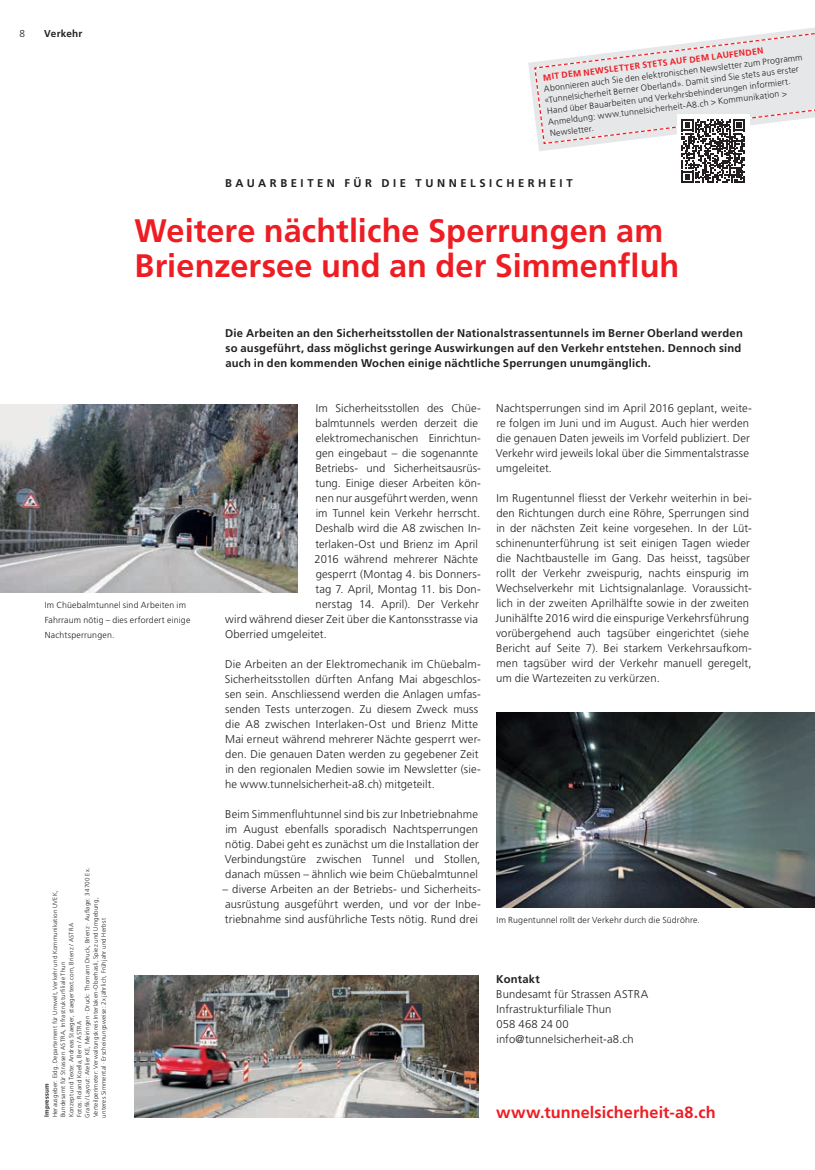
<style>
.page{position:relative;width:815px;height:1170px;background:#fff}
.page>*{position:absolute;margin:0;border:0;box-sizing:border-box;transform-origin:0 0}
.t1{font:700 32.5px/35px "Frutiger LT Std";letter-spacing:.005em;color:#ee1d23}
.t2{font:700 16.25px "Frutiger LT Std";letter-spacing:.005em;color:#ee1d23}
.t3{font:300 11.25px/15px "Frutiger LT Std";letter-spacing:.01em;color:#231f20}
.t4{font:700 11.25px/15px "Frutiger LT Std";letter-spacing:.02em;color:#231f20}
.t5{font:700 11.25px "Frutiger LT Std";letter-spacing:.315em;color:#231f20}
.t6{font:700 10px "Frutiger LT Std";letter-spacing:.02em;color:#231f20}
.t7{font:300 10px "Frutiger LT Std";color:#231f20}
.t8{font:300 8.75px/11.2px "Frutiger LT Std";letter-spacing:.02em;color:#231f20}
.t9{font:700 8.75px "Frutiger LT Std";color:#ee1d23}
.t10{font:300 6.25px/8.1px "Frutiger LT Std";letter-spacing:.025em;color:#231f20}
.t11{font:700 6.25px "Frutiger LT Std";letter-spacing:.035em;color:#231f20}
</style>
<div class="page">
<img style="left:135px;top:975px;width:343px;height:142px">
<svg style="left:528px;top:27px;width:287px;height:156px"></svg>
<img style="left:496px;top:712px;width:319px;height:195px">
<img style="left:0;top:404px;width:298px;height:188px">
<p class="t7" style="left:19px;top:28px;width:7px">8</p>
<p class="t6" style="left:44px;top:28px;width:40px">Verkehr</p>
<p class="t9" style="left:543px;top:72px;width:223px;rotate:-7deg">MIT DEM NEWSLETTER STETS AUF DEM LAUFENDEN</p>
<p class="t8" style="left:542px;top:83px;width:263px;rotate:-7deg">Abonnieren auch Sie den elektronischen Newsletter zum Programm «Tunnelsicherheit Berner Oberland». Damit sind Sie stets aus erster Hand über Bauarbeiten und Verkehrsbehinderungen informiert.<br>Anmeldung: www.tunnelsicherheit-A8.ch &gt; Kommunikation &gt; Newsletter.</p>
<p class="t5" style="left:225px;top:177px;width:349px">BAUARBEITEN FÜR DIE TUNNELSICHERHEIT</p>
<h1 class="t1" style="left:135px;top:213px;width:546px">Weitere nächtliche Sperrungen am<br>Brienzersee und an der Simmenfluh</h1>
<p class="t4" style="left:225px;top:326px;width:519px">Die Arbeiten an den Sicherheitsstollen der Nationalstrassentunnels im Berner Oberland werden so ausgeführt, dass möglichst geringe Auswirkungen auf den Verkehr entstehen. Dennoch sind auch in den kommenden Wochen einige nächtliche Sperrungen unumgänglich.</p>
<p class="t8" style="left:45px;top:597px;width:147px;line-height:15px">Im Chüebalmtunnel sind Arbeiten im<br>Fahrraum nötig – dies erfordert einige<br>Nachtsperrungen.</p>
<p class="t10" style="left:51px;top:1117px;width:251px;rotate:-90deg">Herausgeber: Eidg. Departement für Umwelt, Verkehr und Kommunikation UVEK, Bundesamt für Strassen ASTRA, Infrastrukturfiliale Thun<br>Konzept und Texte: Andreas Staeger, staegertext.com, Brienz / ASTRA<br>Fotos: Roland Koella, Bern / ASTRA<br>Grafik/Layout: Atelier KE, Meiringen · Druck: Thomann Druck, Brienz · Auflage: 34 700 Ex.<br>Verteilperimeter: Verwaltungskreis Interlaken-Oberhasli, Spiez und Umgebung,<br>unteres Simmental · Erscheinungsweise: 2x jährlich, Frühjahr und Herbst</p>
<p class="t11" style="left:43px;top:1117px;width:35px;rotate:-90deg">Impressum</p>
<p class="t3" style="left:316px;top:401px;width:167px">Im Sicherheitsstollen des Chüe-</p>
<p class="t3" style="left:316px;top:416px;width:164px">balmtunnels werden derzeit die</p>
<p class="t3" style="left:316px;top:431px;width:167px">elektromechanischen Einrichtun-</p>
<p class="t3" style="left:316px;top:446px;width:164px">gen eingebaut – die sogenannte</p>
<p class="t3" style="left:316px;top:461px;width:167px">Betriebs- und Sicherheitsausrüs-</p>
<p class="t3" style="left:315px;top:476px;width:167px">tung. Einige dieser Arbeiten kön-</p>
<p class="t3" style="left:316px;top:491px;width:164px">nen nur ausgeführt werden, wenn</p>
<p class="t3" style="left:316px;top:506px;width:166px">im Tunnel kein Verkehr herrscht.</p>
<p class="t3" style="left:316px;top:521px;width:167px">Deshalb wird die A8 zwischen In-</p>
<p class="t3" style="left:315px;top:536px;width:164px">terlaken-Ost und Brienz im April</p>
<p class="t3" style="left:315px;top:551px;width:165px">2016 während mehrerer Nächte</p>
<p class="t3" style="left:316px;top:566px;width:167px">gesperrt (Montag 4. bis Donners-</p>
<p class="t3" style="left:315px;top:581px;width:167px">tag 7. April, Montag 11. bis Don-</p>
<p class="t3" style="left:316px;top:596px;width:165px">nerstag 14. April). Der Verkehr</p>
<p class="t3" style="left:225px;top:611px;width:254px">wird während dieser Zeit über die Kantonsstrasse via</p>
<p class="t3" style="left:225px;top:626px;width:103px">Oberried umgeleitet.</p>
<p class="t3" style="left:225px;top:656px;width:258px">Die Arbeiten an der Elektromechanik im Chüebalm-Sicherheitsstollen dürften Anfang Mai abgeschlos&shy;sen sein. Anschliessend werden die Anlagen umfas&shy;senden Tests unterzogen. Zu diesem Zweck muss die A8 zwischen Interlaken-Ost und Brienz Mitte Mai erneut während mehrerer Nächte gesperrt wer&shy;den. Die genauen Daten werden zu gegebener Zeit in den regionalen Medien sowie im Newsletter (sie&shy;he www.tunnelsicherheit-a8.ch) mitgeteilt.</p>
<p class="t3" style="left:225px;top:806px;width:257px">Beim Simmenfluhtunnel sind bis zur Inbetriebnahme im August ebenfalls sporadisch Nachtsperrungen nötig. Dabei geht es zunächst um die Installation der Verbindungstüre zwischen Tunnel und Stollen, danach müssen – ähnlich wie beim Chüebalmtunnel</p>
<p class="t3" style="left:223px;top:881px;width:260px;text-align:justify">– diverse Arbeiten an der Betriebs- und Sicherheits&shy;ausrüstung ausgeführt werden, und vor der Inbe&shy;triebnahme sind ausführliche Tests nötig. Rund drei</p>
<p class="t3" style="left:496px;top:401px;width:258px">Nachtsperrungen sind im April 2016 geplant, weite&shy;re folgen im Juni und im August. Auch hier werden die genauen Daten jeweils im Vorfeld publiziert. Der Verkehr wird jeweils lokal über die Simmentalstrasse umgeleitet.</p>
<p class="t3" style="left:496px;top:491px;width:258px">Im Rugentunnel fliesst der Verkehr weiterhin in bei&shy;den Richtungen durch eine Röhre, Sperrungen sind in der nächsten Zeit keine vorgesehen. In der Lüt&shy;schinenunterführung ist seit einigen Tagen wieder die Nachtbaustelle im Gang. Das heisst, tagsüber rollt der Verkehr zweispurig, nachts einspurig im Wechselverkehr mit Lichtsignalanlage. Voraussicht&shy;lich in der zweiten Aprilhälfte sowie in der zweiten Junihälfte 2016 wird die einspurige Verkehrsführung vorübergehend auch tagsüber eingerichtet (siehe Bericht auf Seite 7). Bei starkem Verkehrsaufkom&shy;men tagsüber wird der Verkehr manuell geregelt, um die Wartezeiten zu verkürzen.</p>
<p class="t8" style="left:497px;top:914px;width:205px">Im Rugentunnel rollt der Verkehr durch die Südröhre.</p>
<p class="t4" style="left:496px;top:971px;width:45px">Kontakt</p>
<p class="t3" style="left:496px;top:986px;width:153px">Bundesamt für Strassen ASTRA<br>Infrastrukturfiliale Thun<br>058 468 24 00 info@tunnelsicherheit-a8.ch</p>
<h2 class="t2" style="left:496px;top:1102px;width:221px">www.tunnelsicherheit-a8.ch</h2>
</div>
